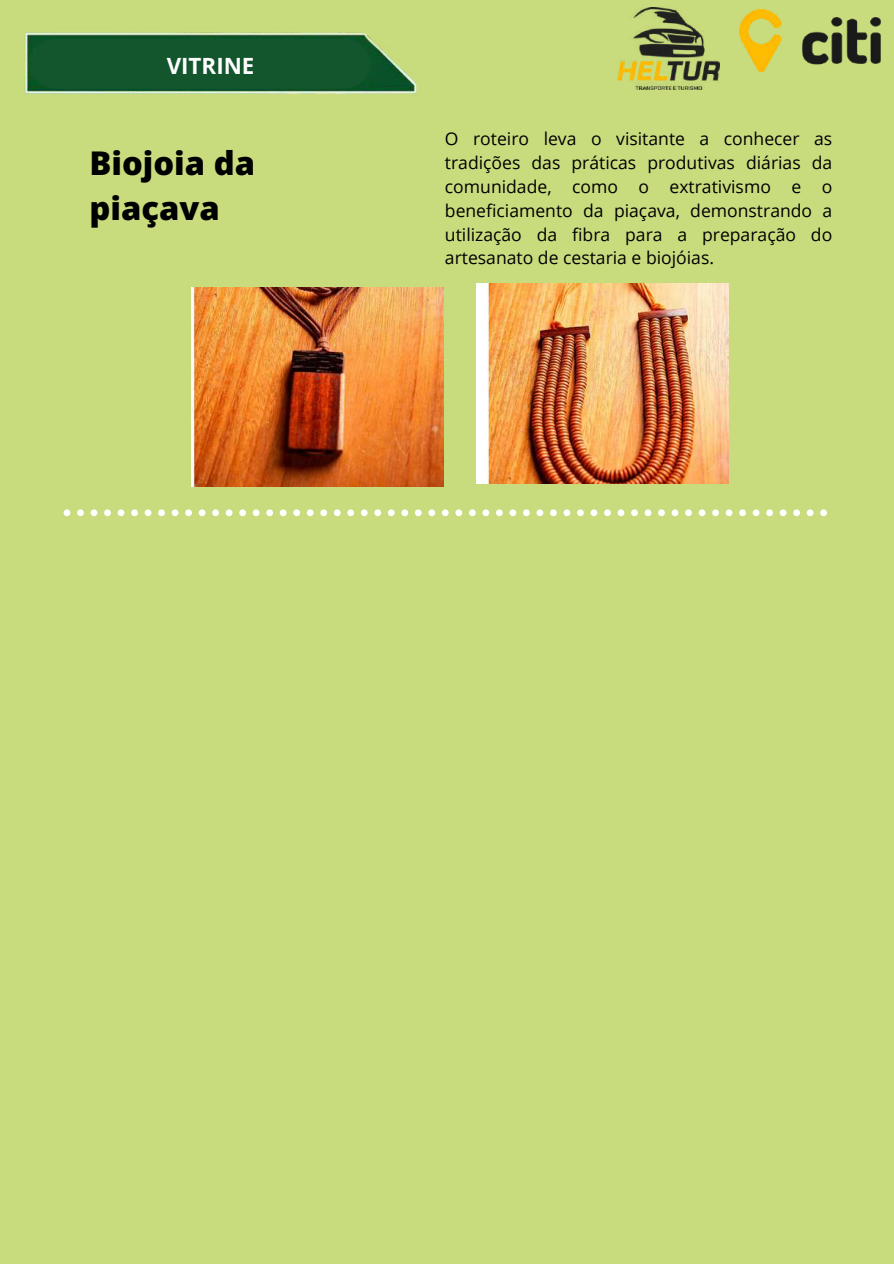
<style>
.page{position:relative;width:894px;height:1264px;background:#fff}
.page>*{position:absolute;margin:0;border:0;box-sizing:border-box;transform-origin:0 0}
.t1{font:800 32.7px/45px "Open Sans";color:#000}
.t2{font:700 22.35px "Open Sans";color:#fff}
.t3{font:17.55px/23.9px "Open Sans";color:#000;text-align:justify}
</style>
<div class="page">
<div style="left:0;top:0;width:893px;height:1263px;background:#c8dc7e"></div>
<svg style="left:64px;top:509px;width:762px;height:7px"></svg>
<img style="left:25px;top:32px;width:392px;height:62px">
<div style="left:31px;top:39px;width:338px;height:50px;background:#13562e"></div>
<img style="left:192px;top:287px;width:251px;height:199px">
<img style="left:739px;top:9px;width:141px;height:62px">
<img style="left:617px;top:8px;width:101px;height:82px">
<img style="left:476px;top:284px;width:252px;height:199px">
<p class="t2" style="left:167px;top:50px;width:89px">VITRINE</p>
<h1 class="t1" style="left:89px;top:139px;width:167px">Biojoia da piaçava</h1>
<p class="t3" style="left:445px;top:126px;width:389px">O roteiro leva o visitante a conhecer as tradições das práticas produtivas diárias da comunidade, como o extrativismo e o beneficiamento da piaçava, demonstrando a utilização da fibra para a preparação do artesanato de cestaria e biojóias.</p>
</div>
